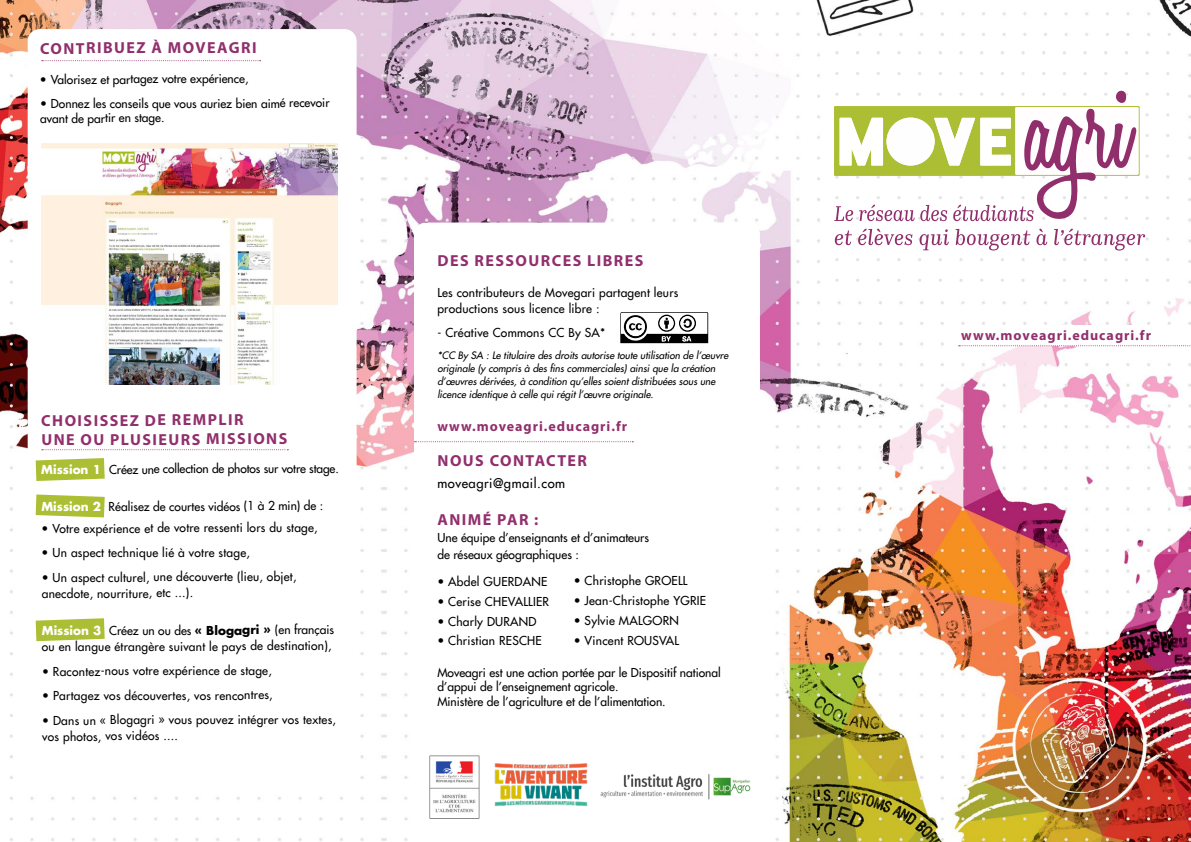
<style>
.page{position:relative;width:1191px;height:842px;background:#fff}
.page>*{position:absolute;margin:0;border:0;box-sizing:border-box;transform-origin:0 0}
.t1{font:700 16px/19.1px "Myriad Pro";letter-spacing:.085em;color:#912f6c}
.t2{font:700 14px "Myriad Pro";letter-spacing:.07em;color:#912f6c}
.t3{font:500 13px "Futura Std";letter-spacing:.04em;color:#000}
.t4{font:500 12px/16px "Futura Std";letter-spacing:.015em;color:#000}
.t5{font:500 12px/14.7px "Futura Std";letter-spacing:-.005em;color:#000}
.t6{font:500 12px "Futura Std";letter-spacing:-.015em;color:#000}
.t7{font:italic 500 10px/13px "Futura Std";color:#000}
.s1{font-weight:700;color:#fff}
.s2{font-weight:700}
</style>
<div class="page">
<img style="left:0;top:0;width:1191px;height:842px">
<img style="left:833px;top:46px;width:342px;height:245px">
<div style="left:958px;top:325px;width:233px;height:21px;background:#fff"></div>
<svg style="left:414px;top:223px;width:346px;height:619px"></svg>
<div style="left:28px;top:29px;width:328px;height:760px;background:#fff;border-radius:12px"></div>
<svg style="left:36px;top:458px;width:69px;height:23px;background:#b5c54a"></svg>
<svg style="left:36px;top:494px;width:69px;height:23px;background:#b5c54a"></svg>
<svg style="left:36px;top:618px;width:69px;height:23px;background:#b5c54a"></svg>
<svg style="left:958px;top:345px;width:233px;height:1px"></svg>
<svg style="left:414px;top:441px;width:219px;height:1px"></svg>
<svg style="left:42px;top:60px;width:219px;height:1px"></svg>
<svg style="left:42px;top:449px;width:246px;height:1px"></svg>
<img style="left:41px;top:143px;width:297px;height:242px">
<svg style="left:620px;top:312px;width:88px;height:31px"></svg>
<svg style="left:834px;top:230px;width:18px;height:15px"></svg>
<svg style="left:858px;top:229px;width:54px;height:16px"></svg>
<svg style="left:919px;top:229px;width:29px;height:21px"></svg>
<svg style="left:955px;top:229px;width:75px;height:21px"></svg>
<svg style="left:1036px;top:229px;width:11px;height:16px"></svg>
<svg style="left:1054px;top:229px;width:91px;height:21px"></svg>
<svg style="left:834px;top:90px;width:305px;height:131px"></svg>
<img style="left:488px;top:759px;width:102px;height:66px">
<img style="left:429px;top:754px;width:51px;height:65px">
<img style="left:594px;top:767px;width:162px;height:38px">
<h1 class="t1" style="left:40px;top:38px;width:218px">CONTRIBUEZ À MOVEAGRI</h1>
<p class="t5" style="left:40px;top:72px;width:210px">• Valorisez et partagez votre expérience,</p>
<p class="t5" style="left:40px;top:96px;width:291px">• Donnez les conseils que vous auriez bien aimé recevoir avant de partir en stage.</p>
<h1 class="t1" style="left:41px;top:410px;width:248px">CHOISISSEZ DE REMPLIR<br>UNE OU PLUSIEURS MISSIONS</h1>
<p class="t6" style="left:41px;top:461px;width:299px"><span class="s1">Mission 1</span> Créez une collection de photos sur votre stage.</p>
<p class="t5" style="left:41px;top:499px;width:283px"><span class="s1">Mission 2</span> Réalisez de courtes vidéos (1 à 2 min) de :</p>
<p class="t4" style="left:42px;top:520px;width:278px">• Votre expérience et de votre ressenti lors du stage,</p>
<p class="t4" style="left:42px;top:545px;width:210px">• Un aspect technique lié à votre stage,</p>
<p class="t4" style="left:42px;top:569px;width:256px">• Un aspect culturel, une découverte (lieu, objet, anecdote, nourriture, etc ...).</p>
<p class="t4" style="left:42px;top:622px;width:294px"><span class="s1">Mission 3</span> Créez un ou des <span class="s2">« Blogagri »</span> (en français ou en langue étrangère suivant le pays de destination),</p>
<p class="t4" style="left:42px;top:663px;width:231px">• Racontez-nous votre expérience de stage,</p>
<p class="t4" style="left:42px;top:687px;width:232px">• Partagez vos découvertes, vos rencontres,</p>
<p class="t4" style="left:42px;top:712px;width:295px;line-height:16.3px">• Dans un « Blogagri » vous pouvez intégrer vos textes, vos photos, vos vidéos ....</p>
<h1 class="t1" style="left:437px;top:251px;width:207px">DES RESSOURCES LIBRES</h1>
<p class="t4" style="left:437px;top:284px;width:242px">Les contributeurs de Movegari partagent leurs productions sous licence libre :</p>
<p class="t4" style="left:437px;top:325px;width:169px">- Créative Commons CC By SA*</p>
<p class="t7" style="left:437px;top:349px;width:292px">*CC By SA : Le titulaire des droits autorise toute utilisation de l’œuvre originale (y compris à des fins commerciales) ainsi que la création d’œuvres dérivées, à condition qu’elles soient distribuées sous une licence identique à celle qui régit l’œuvre originale.</p>
<p class="t2" style="left:437px;top:417px;width:191px">www.moveagri.educagri.fr</p>
<h1 class="t1" style="left:437px;top:451px;width:151px">NOUS CONTACTER</h1>
<p class="t3" style="left:437px;top:475px;width:129px">moveagri@gmail.com</p>
<h1 class="t1" style="left:437px;top:509px;width:102px">ANIMÉ PAR :</h1>
<p class="t4" style="left:437px;top:529px;width:213px;line-height:17px">Une équipe d’enseignants et d’animateurs de réseaux géographiques :</p>
<p class="t4" style="left:437px;top:573px;width:112px">• Abdel GUERDANE</p>
<p class="t4" style="left:437px;top:593px;width:113px">• Cerise CHEVALLIER</p>
<p class="t4" style="left:437px;top:613px;width:101px">• Charly DURAND</p>
<p class="t4" style="left:437px;top:633px;width:106px">• Christian RESCHE</p>
<p class="t4" style="left:437px;top:665px;width:285px;line-height:14.4px">Moveagri est une action portée par le Dispositif national d’appui de l’enseignement agricole.<br>Ministère de l’agriculture et de l’alimentation.</p>
<p class="t4" style="left:574px;top:573px;width:115px">• Christophe GROELL</p>
<p class="t4" style="left:574px;top:592px;width:134px">• Jean-Christophe YGRIE</p>
<p class="t4" style="left:574px;top:612px;width:107px">• Sylvie MALGORN</p>
<p class="t4" style="left:574px;top:632px;width:107px">• Vincent ROUSVAL</p>
<p class="t2" style="left:961px;top:326px;width:191px">www.moveagri.educagri.fr</p>
</div>
